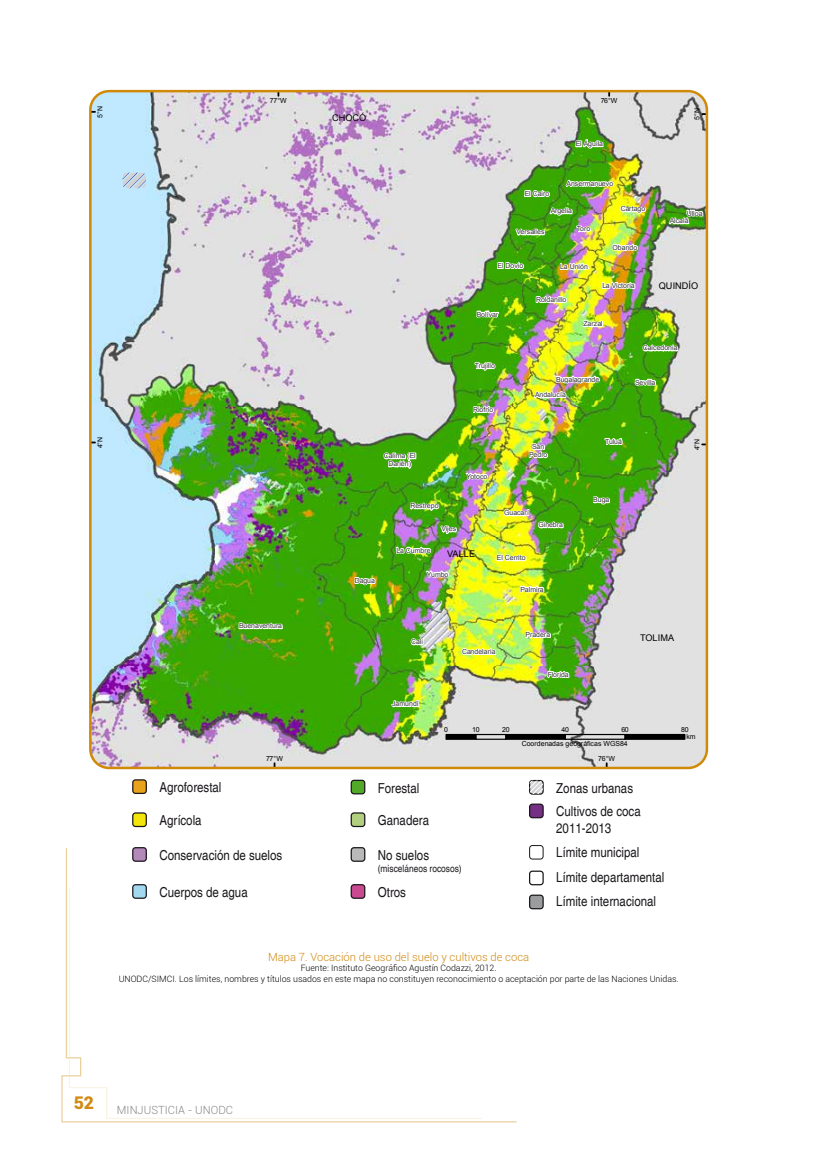
<style>
.page{position:relative;width:815px;height:1170px;background:#fff}
.page>*{position:absolute;margin:0;border:0;box-sizing:border-box;transform-origin:0 0}
.t1{font:900 17.5px "Roboto";color:#d18a12}
.t2{font:condensed 13.75px/23.6px "Helvetica";color:#1a171b}
.t3{font:300 11.25px "Roboto";color:#d18a12}
.t4{font:300 11.25px "Roboto";color:#878787}
.t5{font:condensed 10px "Helvetica";color:#1a171b}
.t6{font:9.12px "Arial";letter-spacing:.005em;color:#000}
.t7{font:300 8.75px/10.5px "Roboto";color:#000;text-align:center}
.t8{font:7px/8px "Arial";letter-spacing:.005em;color:#343434;text-align:center}
.t9{font:7px/7.2px "Arial";letter-spacing:.005em;color:#000}
.t10{font:7px "Arial";letter-spacing:-.015em;color:#343434}
</style>
<div class="page">
<svg style="left:61px;top:848px;width:456px;height:274px"></svg>
<svg style="left:68px;top:886px;width:415px;height:233px"></svg>
<img style="left:92px;top:93px;width:613px;height:673px">
<svg style="left:123px;top:173px;width:23px;height:15px"></svg>
<div style="left:446px;top:734px;width:30px;height:5px;background:#000"></div>
<div style="left:445px;top:733px;width:31px;height:6px;border:1px solid #000"></div>
<div style="left:475px;top:733px;width:31px;height:6px;border:1px solid #000"></div>
<div style="left:506px;top:734px;width:59px;height:5px;background:#000"></div>
<div style="left:505px;top:733px;width:61px;height:6px;border:1px solid #000"></div>
<div style="left:565px;top:733px;width:61px;height:6px;border:1px solid #000"></div>
<div style="left:625px;top:734px;width:60px;height:5px;background:#000"></div>
<div style="left:624px;top:733px;width:61px;height:6px;border:1px solid #000"></div>
<div style="left:133px;top:779px;width:13px;height:14px;background:#e9a21b;border-radius:3px"></div>
<div style="left:132px;top:779px;width:15px;height:15px;border:1px solid #1a171b;border-radius:3px"></div>
<div style="left:133px;top:812px;width:13px;height:14px;background:#f4e50b;border-radius:3px"></div>
<div style="left:132px;top:812px;width:15px;height:15px;border:1px solid #1a171b;border-radius:3px"></div>
<div style="left:133px;top:884px;width:13px;height:14px;background:#a3d9ee;border-radius:3px"></div>
<div style="left:132px;top:884px;width:15px;height:14px;border:1px solid #1a171b;border-radius:3px"></div>
<div style="left:351px;top:780px;width:14px;height:13px;background:#52a928;border-radius:3px"></div>
<div style="left:351px;top:779px;width:14px;height:15px;border:1px solid #1a171b;border-radius:3px"></div>
<div style="left:351px;top:812px;width:14px;height:14px;background:#b1cf7e;border-radius:3px"></div>
<div style="left:351px;top:812px;width:14px;height:15px;border:1px solid #1a171b;border-radius:3px"></div>
<div style="left:351px;top:884px;width:14px;height:14px;background:#c94a90;border-radius:3px"></div>
<div style="left:351px;top:884px;width:14px;height:14px;border:1px solid #1a171b;border-radius:3px"></div>
<div style="left:529px;top:779px;width:15px;height:15px;border:1px solid #1a171b;border-radius:3px"></div>
<div style="left:530px;top:804px;width:13px;height:13px;background:#753085;border-radius:3px"></div>
<div style="left:529px;top:803px;width:15px;height:15px;border:1px solid #1a171b;border-radius:3px"></div>
<div style="left:351px;top:847px;width:14px;height:14px;background:#bab9b9;border-radius:3px"></div>
<div style="left:351px;top:847px;width:14px;height:14px;border:1px solid #1a171b;border-radius:3px"></div>
<div style="left:133px;top:847px;width:13px;height:14px;background:#b289b9;border-radius:3px"></div>
<div style="left:132px;top:847px;width:15px;height:14px;border:1px solid #1a171b;border-radius:3px"></div>
<div style="left:529px;top:845px;width:14px;height:14px;border:1px solid #1a171b;border-radius:3px"></div>
<div style="left:529px;top:870px;width:15px;height:15px;border:1px solid #1a171b;border-radius:3px"></div>
<div style="left:530px;top:895px;width:13px;height:13px;background:#9b9c9e;border-radius:3px"></div>
<div style="left:529px;top:894px;width:15px;height:15px;border:1px solid #1a171b;border-radius:3px"></div>
<svg style="left:530px;top:780px;width:13px;height:14px"></svg>
<p class="t9" style="left:270px;top:97px;width:18px">77°W</p>
<p class="t9" style="left:601px;top:97px;width:18px">76°W</p>
<p class="t9" style="left:97px;top:117px;width:13px;rotate:-90deg">5°N</p>
<p class="t9" style="left:693px;top:120px;width:13px;rotate:-90deg">5°N</p>
<h3 class="t6" style="left:332px;top:111px;width:36px">CHOCÓ</h3>
<p class="t8" style="left:525px;top:190px;width:26px">El Cairo</p>
<p class="t8" style="left:576px;top:140px;width:29px">El Águila</p>
<p class="t8" style="left:567px;top:179px;width:48px">Ansermanuevo</p>
<p class="t8" style="left:551px;top:207px;width:23px">Argelia</p>
<p class="t8" style="left:621px;top:205px;width:26px">Cartago</p>
<p class="t8" style="left:516px;top:228px;width:30px">Versalles</p>
<p class="t8" style="left:577px;top:225px;width:15px">Toro</p>
<p class="t8" style="left:498px;top:262px;width:27px">El Dovio</p>
<p class="t8" style="left:560px;top:262px;width:29px">La Unión</p>
<p class="t8" style="left:477px;top:310px;width:23px">Bolívar</p>
<p class="t8" style="left:536px;top:295px;width:32px">Roldanillo</p>
<p class="t8" style="left:613px;top:243px;width:26px">Obando</p>
<p class="t8" style="left:602px;top:281px;width:34px">La Victoria</p>
<p class="t8" style="left:583px;top:320px;width:21px">Zarzal</p>
<p class="t8" style="left:687px;top:209px;width:17px">Ulloa</p>
<p class="t8" style="left:670px;top:217px;width:20px">Alcalá</p>
<h3 class="t6" style="left:659px;top:279px;width:41px">QUINDÍO</h3>
<p class="t10" style="left:475px;top:361px;width:21px">Trujillo</p>
<p class="t8" style="left:473px;top:406px;width:22px">Riofrío</p>
<p class="t8" style="left:556px;top:375px;width:45px">Bugalagrande</p>
<p class="t8" style="left:535px;top:391px;width:32px">Andalucía</p>
<p class="t8" style="left:643px;top:344px;width:36px">Caicedonia</p>
<p class="t8" style="left:635px;top:378px;width:22px">Sevilla</p>
<p class="t9" style="left:97px;top:448px;width:13px;rotate:-90deg">4°N</p>
<p class="t9" style="left:693px;top:450px;width:13px;rotate:-90deg">4°N</p>
<p class="t8" style="left:605px;top:437px;width:18px">Tuluá</p>
<p class="t8" style="left:529px;top:443px;width:20px">San<br>Pedro</p>
<p class="t8" style="left:384px;top:452px;width:33px">Calima (El<br>Darién)</p>
<p class="t8" style="left:239px;top:622px;width:45px">Buenaventura</p>
<h2 class="t2" style="left:159px;top:775px;width:64px">Agroforestal</h2>
<h2 class="t2" style="left:159px;top:808px;width:44px">Agrícola</h2>
<p class="t9" style="left:266px;top:754px;width:18px">77°W</p>
<p class="t8" style="left:355px;top:576px;width:22px">Dagua</p>
<p class="t8" style="left:411px;top:502px;width:30px">Restrepo</p>
<p class="t8" style="left:441px;top:525px;width:16px">Vijes</p>
<p class="t8" style="left:466px;top:472px;width:22px">Yotoco</p>
<p class="t8" style="left:396px;top:546px;width:36px">La Cumbre</p>
<h3 class="t6" style="left:447px;top:548px;width:30px">VALLE</h3>
<p class="t8" style="left:427px;top:570px;width:23px">Yumbo</p>
<p class="t8" style="left:504px;top:509px;width:26px">Guacarí</p>
<p class="t8" style="left:538px;top:521px;width:26px">Ginebra</p>
<p class="t8" style="left:497px;top:554px;width:30px">El Cerrito</p>
<p class="t8" style="left:520px;top:585px;width:25px">Palmira</p>
<p class="t8" style="left:411px;top:638px;width:13px">Cali</p>
<p class="t8" style="left:526px;top:630px;width:26px">Pradera</p>
<p class="t8" style="left:392px;top:699px;width:28px">Jamundí</p>
<p class="t8" style="left:462px;top:647px;width:35px">Candelaria</p>
<p class="t8" style="left:548px;top:670px;width:23px">Florida</p>
<p class="t8" style="left:593px;top:496px;width:18px">Buga</p>
<h3 class="t6" style="left:640px;top:631px;width:36px">TOLIMA</h3>
<p class="t9" style="left:444px;top:726px;width:5px">0</p>
<p class="t9" style="left:472px;top:726px;width:9px">10</p>
<p class="t9" style="left:502px;top:726px;width:9px">20</p>
<p class="t9" style="left:562px;top:726px;width:9px">40</p>
<p class="t9" style="left:621px;top:726px;width:9px">60</p>
<p class="t9" style="left:686px;top:726px;width:11px;text-indent:-5px">80 km</p>
<p class="t9" style="left:522px;top:740px;width:107px">Coordenadas geográficas WGS84</p>
<p class="t9" style="left:598px;top:754px;width:18px">76°W</p>
<h2 class="t2" style="left:378px;top:776px;width:43px">Forestal</h2>
<h2 class="t2" style="left:378px;top:808px;width:53px">Ganadera</h2>
<h2 class="t2" style="left:556px;top:776px;width:86px">Zonas urbanas<br>Cultivos de coca</h2>
<h2 class="t2" style="left:556px;top:816px;width:57px">2011-2013</h2>
<h2 class="t2" style="left:159px;top:843px;width:124px">Conservación de suelos</h2>
<h2 class="t2" style="left:556px;top:839px;width:110px;line-height:25.6px">Límite municipal<br>Límite departamental</h2>
<h2 class="t2" style="left:556px;top:889px;width:101px">Límite internacional</h2>
<h2 class="t2" style="left:378px;top:843px;width:53px">No suelos</h2>
<h3 class="t5" style="left:378px;top:862px;width:85px">(misceláneos rocosos)</h3>
<h2 class="t2" style="left:378px;top:880px;width:30px">Otros</h2>
<h2 class="t2" style="left:159px;top:880px;width:90px">Cuerpos de agua</h2>
<h3 class="t3" style="left:268px;top:948px;width:263px">Mapa 7. Vocación de uso del suelo y cultivos de coca</h3>
<p class="t7" style="left:119px;top:962px;width:561px">Fuente: Instituto Geográfico Agustín Codazzi, 2012.<br>UNODC/SIMCI. Los límites, nombres y títulos usados en este mapa no constituyen reconocimiento o aceptación por parte de las Naciones Unidas.</p>
<h1 class="t1" style="left:74px;top:1089px;width:22px">52</h1>
<h3 class="t4" style="left:117px;top:1101px;width:118px">MINJUSTICIA - UNODC</h3>
</div>
